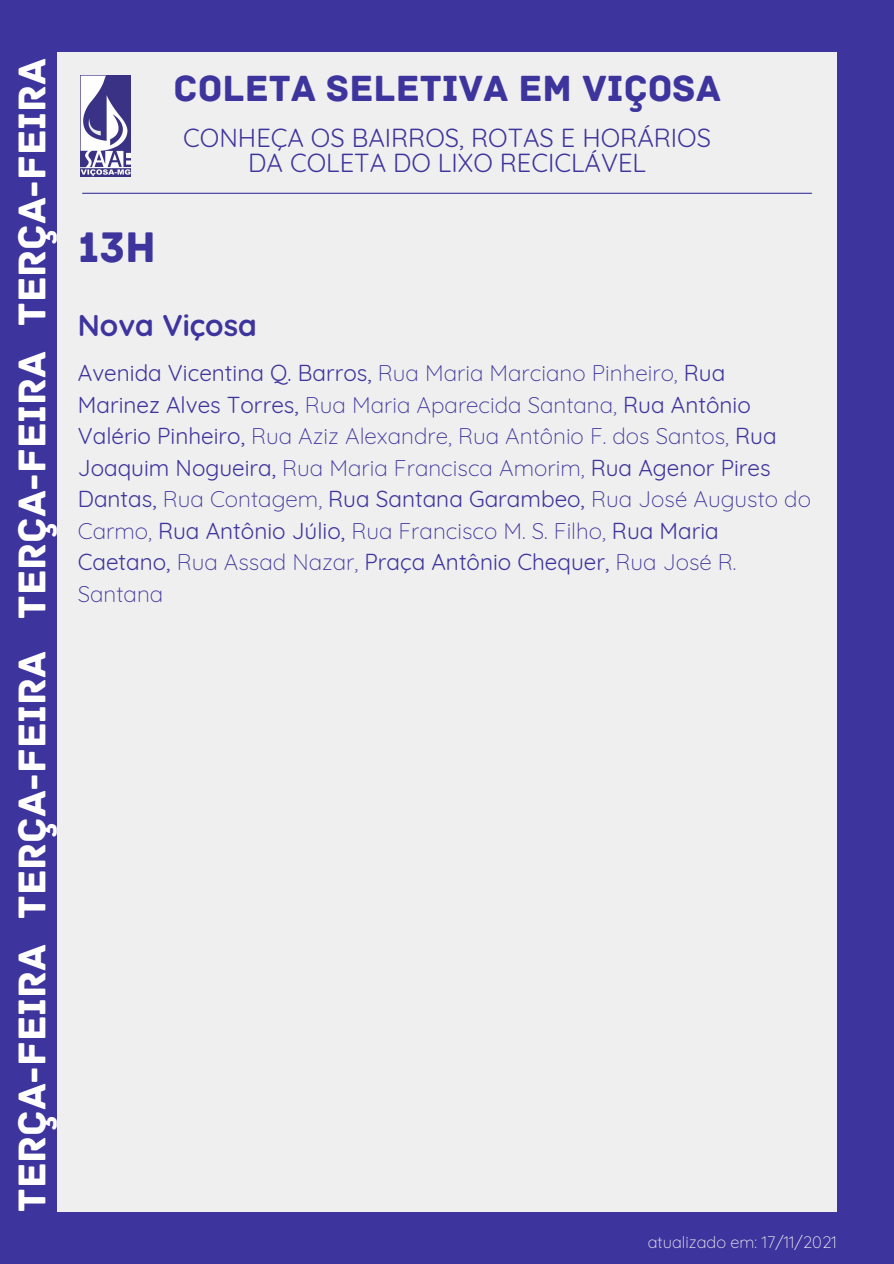
<style>
.page{position:relative;width:894px;height:1264px;background:#fff}
.page>*{position:absolute;margin:0;border:0;box-sizing:border-box;transform-origin:0 0}
.t1{font:45px "Archive";color:#3e349d}
.t2{font:40.65px "Archive";color:#fff}
.t3{font:38.25px "Archive";color:#3e349d}
.t4{font:700 30px "Quicksand";color:#3e349d}
.t5{font:25.5px/24.8px "Quicksand";color:#3e349d;text-align:center}
.t6{font:300 22.5px/31.5px "Quicksand";color:#3e349d}
.t7{font:300 16.5px "Quicksand";color:#efefef}
.s1{font-weight:400}
</style>
<div class="page">
<div style="left:0;top:0;width:893px;height:1263px;background:#3e349d"></div>
<div style="left:57px;top:53px;width:780px;height:1158px;background:#efefef"></div>
<img style="left:81px;top:76px;width:49px;height:100px">
<hr style="left:82px;top:193px;width:729px;height:1px;background:#3e349d">
<p class="t2" style="left:8px;top:326px;width:269px;rotate:-90deg">terça-feira</p>
<p class="t2" style="left:8px;top:619px;width:269px;rotate:-90deg">terça-feira</p>
<p class="t2" style="left:8px;top:918px;width:269px;rotate:-90deg">terça-feira</p>
<p class="t2" style="left:8px;top:1211px;width:269px;rotate:-90deg">terça-feira</p>
<p class="t3" style="left:173px;top:66px;width:549px">COLETA SELETIVA EM VIÇOSA</p>
<p class="t5" style="left:183px;top:125px;width:529px">CONHEÇA OS BAIRROS, ROTAS E HORÁRIOS<br>DA COLETA DO LIXO RECICLÁVEL</p>
<p class="t1" style="left:78px;top:221px;width:80px">13h</p>
<p class="t4" style="left:78px;top:306px;width:180px">Nova Viçosa</p>
<p class="t6" style="left:78px;top:357px;width:734px"><span class="s1">Avenida Vicentina Q. Barros,</span> Rua Maria Marciano Pinheiro, <span class="s1">Rua Marinez Alves Torres,</span> Rua Maria Aparecida Santana, <span class="s1">Rua Antônio Valério Pinheiro,</span> Rua Aziz Alexandre, Rua Antônio F. dos Santos, <span class="s1">Rua Joaquim Nogueira,</span> Rua Maria Francisca Amorim, <span class="s1">Rua Agenor Pires Dantas,</span> Rua Contagem, <span class="s1">Rua Santana Garambeo,</span> Rua José Augusto do Carmo, <span class="s1">Rua Antônio Júlio,</span> Rua Francisco M. S. Filho, <span class="s1">Rua Maria Caetano,</span> Rua Assad Nazar, <span class="s1">Praça Antônio Chequer,</span> Rua José R.<br>Santana</p>
<p class="t7" style="left:647px;top:1231px;width:190px">atualizado em: 17/11/2021</p>
</div>
